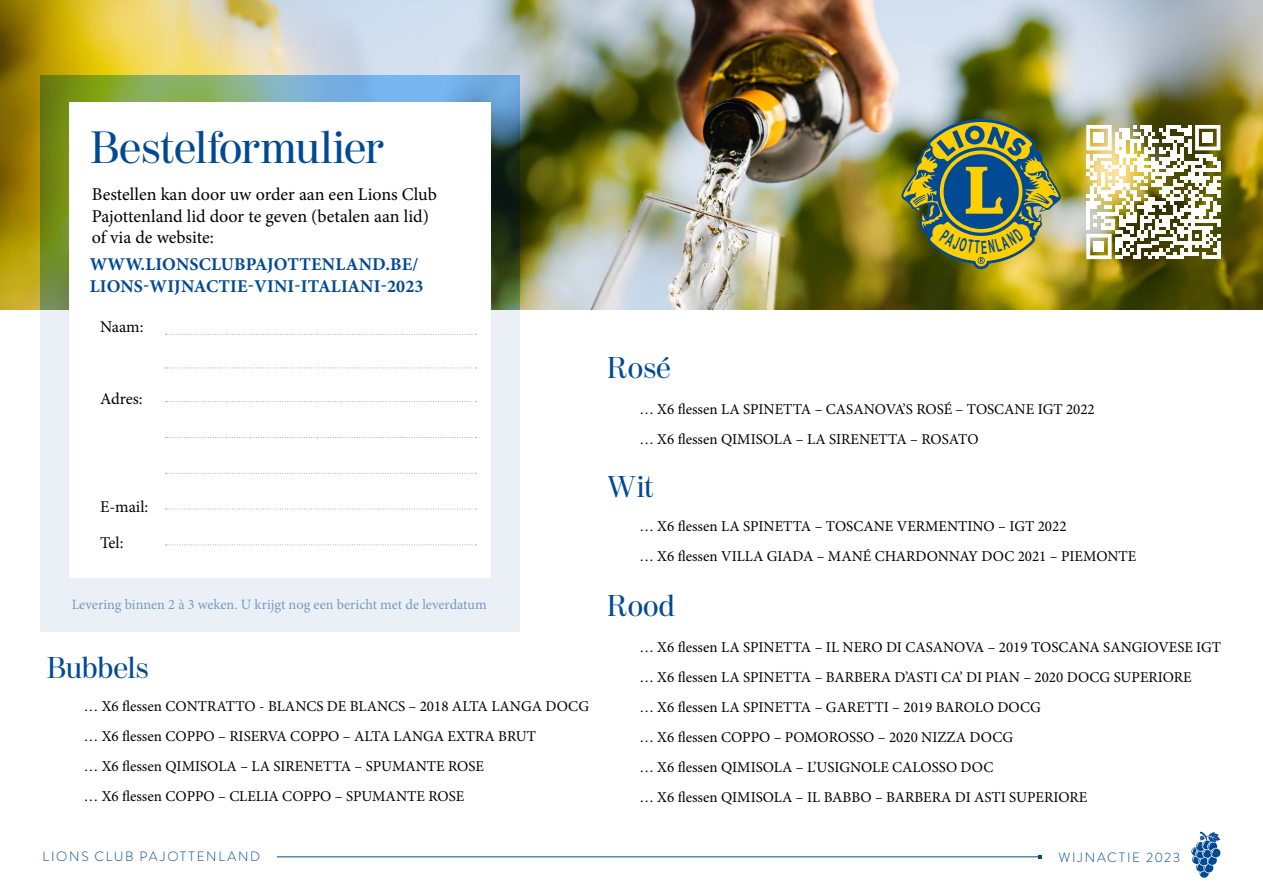
<style>
.page{position:relative;width:1263px;height:893px;background:#fff}
.page>*{position:absolute;margin:0;border:0;box-sizing:border-box;transform-origin:0 0}
.t1{font:45px "Moderno FB";letter-spacing:-.015em;color:#004993}
.t2{font:30px "Moderno FB";letter-spacing:-.01em;color:#004993}
.t3{font:18px/21.6px "Minion Pro";color:#000}
.t4{font:700 18px/21.6px "Minion Pro";letter-spacing:.01em;color:#004993}
.t5{font:16.5px/36px "Minion Pro";letter-spacing:-.005em;color:#000}
.t6{font:15px/30px "Minion Pro";color:#000}
.t7{font:14.25px "Minion Pro";color:#004993}
.t8{font:300 13.5px "Brandon Grotesque";letter-spacing:.13em;color:#004993}
</style>
<div class="page">
<hr style="left:277px;top:856px;width:763px;height:1px;background:#004993">
<svg style="left:1191px;top:832px;width:29px;height:46px"></svg>
<img style="left:0;top:0;width:1263px;height:309px">
<svg style="left:40px;top:75px;width:479px;height:234px;background:#688c67"></svg>
<div style="left:40px;top:310px;width:479px;height:322px;background:#ebf0f6"></div>
<div style="left:69px;top:103px;width:421px;height:475px;background:#fff"></div>
<svg style="left:166px;top:368px;width:310px;height:1px"></svg>
<svg style="left:166px;top:334px;width:310px;height:1px"></svg>
<svg style="left:166px;top:401px;width:310px;height:1px"></svg>
<svg style="left:166px;top:509px;width:310px;height:1px"></svg>
<svg style="left:166px;top:544px;width:310px;height:1px"></svg>
<svg style="left:166px;top:437px;width:310px;height:1px"></svg>
<svg style="left:166px;top:473px;width:310px;height:1px"></svg>
<svg style="left:1086px;top:125px;width:134px;height:134px"></svg>
<div style="left:1093px;top:132px;width:11px;height:11px;background:#fff"></div>
<div style="left:1202px;top:132px;width:11px;height:11px;background:#fff"></div>
<div style="left:1093px;top:241px;width:11px;height:11px;background:#fff"></div>
<svg style="left:901px;top:119px;width:160px;height:150px;background:#7d8642"></svg>
<h1 class="t1" style="left:91px;top:122px;width:295px">Bestelformulier</h1>
<p class="t3" style="left:92px;top:184px;width:347px">Bestellen kan door uw order aan een Lions Club<br>Pajottenland lid door te geven (betalen aan lid) of via de website:</p>
<p class="t4" style="left:90px;top:254px;width:335px">WWW.LIONSCLUBPAJOTTENLAND.BE/<br>LIONS-WIJNACTIE-VINI-ITALIANI-2023</p>
<p class="t5" style="left:100px;top:309px;width:45px">Naam:</p>
<p class="t5" style="left:100px;top:381px;width:44px">Adres:</p>
<p class="t5" style="left:100px;top:489px;width:50px">E-mail:<br>Tel:</p>
<p class="t7" style="left:72px;top:595px;width:417px">Levering binnen 2 à 3 weken. U krijgt nog een bericht met de leverdatum</p>
<h2 class="t2" style="left:47px;top:651px;width:103px">Bubbels</h2>
<p class="t6" style="left:84px;top:691px;width:507px">… X6 flessen CONTRATTO - BLANCS DE BLANCS – 2018 ALTA LANGA DOCG … X6 flessen COPPO – RISERVA COPPO – ALTA LANGA EXTRA BRUT<br>… X6 flessen QIMISOLA – LA SIRENETTA – SPUMANTE ROSE<br>… X6 flessen COPPO – CLELIA COPPO – SPUMANTE ROSE</p>
<h2 class="t2" style="left:608px;top:351px;width:65px">Rosé</h2>
<p class="t6" style="left:639px;top:394px;width:457px">… X6 flessen LA SPINETTA – CASANOVA’S ROSÉ – TOSCANE IGT 2022 … X6 flessen QIMISOLA – LA SIRENETTA – ROSATO</p>
<h2 class="t2" style="left:608px;top:470px;width:47px">Wit</h2>
<p class="t6" style="left:639px;top:512px;width:498px">… X6 flessen LA SPINETTA – TOSCANE VERMENTINO – IGT 2022<br>… X6 flessen VILLA GIADA – MANÉ CHARDONNAY DOC 2021 – PIEMONTE</p>
<h2 class="t2" style="left:608px;top:589px;width:69px">Rood</h2>
<p class="t6" style="left:639px;top:633px;width:583px">… X6 flessen LA SPINETTA – IL NERO DI CASANOVA – 2019 TOSCANA SANGIOVESE IGT … X6 flessen LA SPINETTA – BARBERA D’ASTI CA’ DI PIAN – 2020 DOCG SUPERIORE<br>… X6 flessen LA SPINETTA – GARETTI – 2019 BAROLO DOCG<br>… X6 flessen COPPO – POMOROSSO – 2020 NIZZA DOCG<br>… X6 flessen QIMISOLA – L’USIGNOLE CALOSSO DOC<br>… X6 flessen QIMISOLA – IL BABBO – BARBERA DI ASTI SUPERIORE</p>
<p class="t8" style="left:43px;top:847px;width:219px">LIONS CLUB PAJOTTENLAND</p>
<p class="t8" style="left:1058px;top:848px;width:123px">WIJNACTIE 2023</p>
</div>
